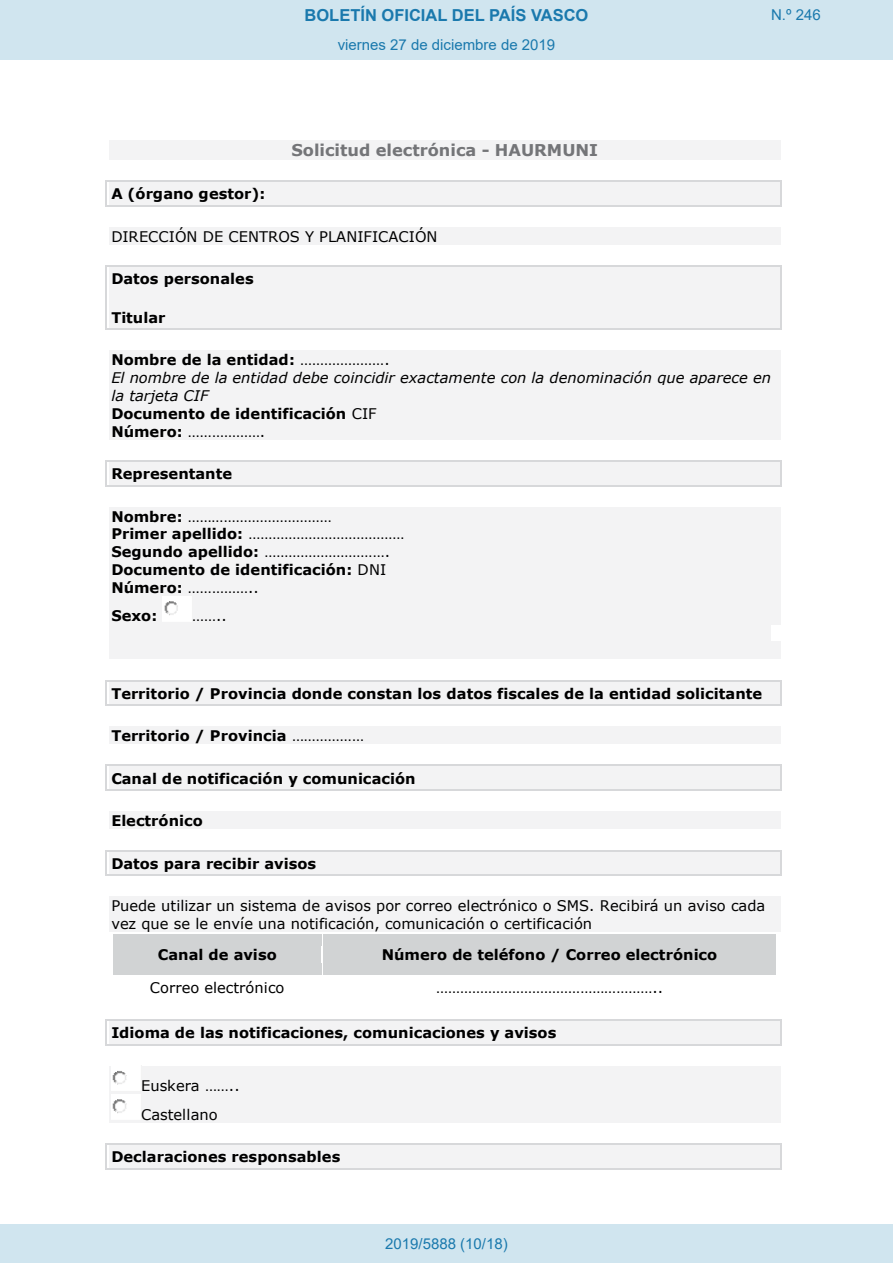
<style>
.page{position:relative;width:893px;height:1263px;background:#fff}
.page>*{position:absolute;margin:0;border:0;box-sizing:border-box;transform-origin:0 0}
.t1{font:700 16.5px "Arial";color:#1a79ad}
.t2{font:700 16.2px "Verdana";color:#747578}
.t3{font:15px "Arial";color:#1a79ad}
.t4{font:700 14.7px/17.9px "Verdana";color:#000}
.t5{font:14.7px/18px "Verdana";color:#000}
.t6{font:italic 14.7px/17.9px "Verdana";color:#000}
.s1{font-weight:700;font-style:normal}
.s2{font-style:normal}
.s3{font-weight:400}
</style>
<div class="page">
<div style="left:109px;top:140px;width:671px;height:20px;background:#f3f3f4"></div>
<div style="left:109px;top:181px;width:671px;height:24px;background:#f3f3f4"></div>
<hr style="left:106px;top:180px;width:674px;height:1px;background:#d7d8da">
<hr style="left:106px;top:205px;width:674px;height:1px;background:#d7d8da">
<svg style="left:105px;top:180px;width:1px;height:26px"></svg>
<svg style="left:780px;top:180px;width:1px;height:26px"></svg>
<div style="left:109px;top:227px;width:671px;height:18px;background:#f3f3f4"></div>
<div style="left:109px;top:266px;width:671px;height:42px;background:#f3f3f4"></div>
<hr style="left:106px;top:265px;width:674px;height:1px;background:#d7d8da">
<hr style="left:105px;top:266px;width:1px;height:42px;background:#d7d8da">
<hr style="left:780px;top:266px;width:1px;height:42px;background:#d7d8da">
<div style="left:109px;top:308px;width:671px;height:21px;background:#f3f3f4"></div>
<hr style="left:106px;top:329px;width:674px;height:1px;background:#d7d8da">
<svg style="left:105px;top:308px;width:1px;height:22px"></svg>
<svg style="left:780px;top:308px;width:1px;height:22px"></svg>
<div style="left:109px;top:350px;width:671px;height:18px;background:#f3f3f4"></div>
<div style="left:109px;top:368px;width:671px;height:18px;background:#f3f3f4"></div>
<div style="left:109px;top:386px;width:671px;height:18px;background:#f3f3f4"></div>
<div style="left:109px;top:404px;width:671px;height:18px;background:#f3f3f4"></div>
<div style="left:109px;top:422px;width:671px;height:18px;background:#f3f3f4"></div>
<div style="left:109px;top:461px;width:671px;height:24px;background:#f3f3f4"></div>
<hr style="left:106px;top:460px;width:674px;height:1px;background:#d7d8da">
<hr style="left:106px;top:485px;width:674px;height:1px;background:#d7d8da">
<svg style="left:105px;top:460px;width:1px;height:26px"></svg>
<svg style="left:780px;top:460px;width:1px;height:26px"></svg>
<div style="left:109px;top:507px;width:671px;height:18px;background:#f3f3f4"></div>
<div style="left:109px;top:525px;width:671px;height:17px;background:#f3f3f4"></div>
<div style="left:109px;top:542px;width:671px;height:18px;background:#f3f3f4"></div>
<div style="left:109px;top:560px;width:671px;height:18px;background:#f3f3f4"></div>
<div style="left:109px;top:578px;width:671px;height:18px;background:#f3f3f4"></div>
<div style="left:109px;top:596px;width:671px;height:28px;background:#f3f3f4"></div>
<img style="left:163px;top:596px;width:29px;height:25px">
<div style="left:109px;top:624px;width:662px;height:17px;background:#f3f3f4"></div>
<div style="left:109px;top:641px;width:671px;height:18px;background:#f3f3f4"></div>
<div style="left:109px;top:681px;width:671px;height:24px;background:#f3f3f4"></div>
<hr style="left:106px;top:680px;width:674px;height:1px;background:#d7d8da">
<hr style="left:106px;top:705px;width:674px;height:1px;background:#d7d8da">
<svg style="left:105px;top:680px;width:1px;height:26px"></svg>
<svg style="left:780px;top:680px;width:1px;height:26px"></svg>
<div style="left:109px;top:726px;width:671px;height:18px;background:#f3f3f4"></div>
<div style="left:109px;top:766px;width:671px;height:24px;background:#f3f3f4"></div>
<hr style="left:106px;top:765px;width:674px;height:1px;background:#d7d8da">
<hr style="left:106px;top:790px;width:674px;height:1px;background:#d7d8da">
<svg style="left:105px;top:765px;width:1px;height:26px"></svg>
<svg style="left:780px;top:765px;width:1px;height:26px"></svg>
<div style="left:109px;top:811px;width:671px;height:18px;background:#f3f3f4"></div>
<div style="left:109px;top:851px;width:671px;height:24px;background:#f3f3f4"></div>
<hr style="left:106px;top:850px;width:674px;height:1px;background:#d7d8da">
<hr style="left:106px;top:875px;width:674px;height:1px;background:#d7d8da">
<svg style="left:105px;top:850px;width:1px;height:26px"></svg>
<svg style="left:780px;top:850px;width:1px;height:26px"></svg>
<div style="left:109px;top:896px;width:671px;height:18px;background:#f3f3f4"></div>
<div style="left:109px;top:914px;width:671px;height:18px;background:#f3f3f4"></div>
<div style="left:114px;top:934px;width:207px;height:40px;background:#d1d3d4"></div>
<div style="left:324px;top:934px;width:452px;height:40px;background:#d1d3d4"></div>
<div style="left:113px;top:963px;width:208px;height:11px;background:#d1d3d4"></div>
<div style="left:113px;top:934px;width:208px;height:11px;background:#d1d3d4"></div>
<div style="left:323px;top:963px;width:453px;height:11px;background:#d1d3d4"></div>
<div style="left:323px;top:934px;width:453px;height:11px;background:#d1d3d4"></div>
<div style="left:109px;top:1020px;width:671px;height:24px;background:#f3f3f4"></div>
<hr style="left:106px;top:1019px;width:674px;height:1px;background:#d7d8da">
<hr style="left:106px;top:1044px;width:674px;height:1px;background:#d7d8da">
<svg style="left:105px;top:1019px;width:1px;height:26px"></svg>
<svg style="left:780px;top:1019px;width:1px;height:26px"></svg>
<div style="left:109px;top:1066px;width:671px;height:28px;background:#f3f3f4"></div>
<img style="left:111px;top:1066px;width:29px;height:25px">
<div style="left:109px;top:1094px;width:671px;height:29px;background:#f3f3f4"></div>
<img style="left:111px;top:1094px;width:29px;height:25px">
<div style="left:109px;top:1145px;width:671px;height:23px;background:#f3f3f4"></div>
<hr style="left:106px;top:1143px;width:674px;height:2px;background:#d7d8da">
<hr style="left:106px;top:1168px;width:674px;height:1px;background:#d7d8da">
<svg style="left:105px;top:1143px;width:1px;height:26px"></svg>
<svg style="left:780px;top:1143px;width:1px;height:26px"></svg>
<div style="left:0;top:0;width:893px;height:60px;background:#d0e5ef"></div>
<div style="left:0;top:1225px;width:893px;height:38px;background:#d0e5ef"></div>
<p class="t1" style="left:305px;top:3px;width:285px">BOLETÍN OFICIAL DEL PAÍS VASCO</p>
<p class="t3" style="left:771px;top:5px;width:51px">N.º 246</p>
<p class="t3" style="left:338px;top:35px;width:219px">viernes 27 de diciembre de 2019</p>
<p class="t2" style="left:291px;top:139px;width:308px">Solicitud electrónica - HAURMUNI</p>
<p class="t4" style="left:111px;top:185px;width:156px">A (órgano gestor):</p>
<p class="t5" style="left:111px;top:227px;width:328px">DIRECCIÓN DE CENTROS Y PLANIFICACIÓN</p>
<p class="t4" style="left:111px;top:270px;width:144px">Datos personales</p>
<p class="t4" style="left:111px;top:308px;width:56px">Titular</p>
<p class="t6" style="left:111px;top:351px;width:661px"><span class="s1">Nombre de la entidad:</span> <span class="s2">………………….<br></span>El nombre de la entidad debe coincidir exactamente con la denominación que aparece en la tarjeta CIF<br><span class="s1">Documento de identificación</span> <span class="s2">CIF<br></span><span class="s1">Número:</span> <span class="s2">……………….</span></p>
<p class="t4" style="left:111px;top:464px;width:122px">Representante</p>
<p class="t4" style="left:111px;top:507px;width:295px">Nombre: <span class="s3">………………………………<br></span>Primer apellido: <span class="s3">…………………………………<br></span>Segundo apellido: <span class="s3">………………………….<br></span>Documento de identificación: <span class="s3">DNI<br></span>Número: <span class="s3">……………..</span></p>
<p class="t4" style="left:111px;top:607px;width:47px">Sexo:</p>
<p class="t5" style="left:192px;top:607px;width:36px">……..</p>
<p class="t4" style="left:111px;top:684px;width:652px">Territorio / Provincia donde constan los datos fiscales de la entidad solicitante</p>
<p class="t4" style="left:111px;top:727px;width:254px">Territorio / Provincia <span class="s3">………………</span></p>
<p class="t4" style="left:111px;top:769px;width:306px">Canal de notificación y comunicación</p>
<p class="t4" style="left:111px;top:812px;width:93px">Electrónico</p>
<p class="t4" style="left:111px;top:854px;width:206px">Datos para recibir avisos</p>
<p class="t5" style="left:111px;top:897px;width:655px">Puede utilizar un sistema de avisos por correo electrónico o SMS. Recibirá un aviso cada vez que se le envíe una notificación, comunicación o certificación</p>
<p class="t4" style="left:158px;top:946px;width:120px">Canal de aviso</p>
<p class="t4" style="left:382px;top:946px;width:337px">Número de teléfono / Correo electrónico</p>
<p class="t5" style="left:150px;top:978px;width:136px">Correo electrónico</p>
<p class="t5" style="left:436px;top:978px;width:228px">………………………………………………..</p>
<p class="t4" style="left:111px;top:1024px;width:447px">Idioma de las notificaciones, comunicaciones y avisos</p>
<p class="t5" style="left:141px;top:1071px;width:100px;line-height:28.7px">Euskera ……..<br>Castellano</p>
<p class="t4" style="left:111px;top:1148px;width:231px">Declaraciones responsables</p>
<p class="t3" style="left:385px;top:1234px;width:124px">2019/5888 (10/18)</p>
</div>
